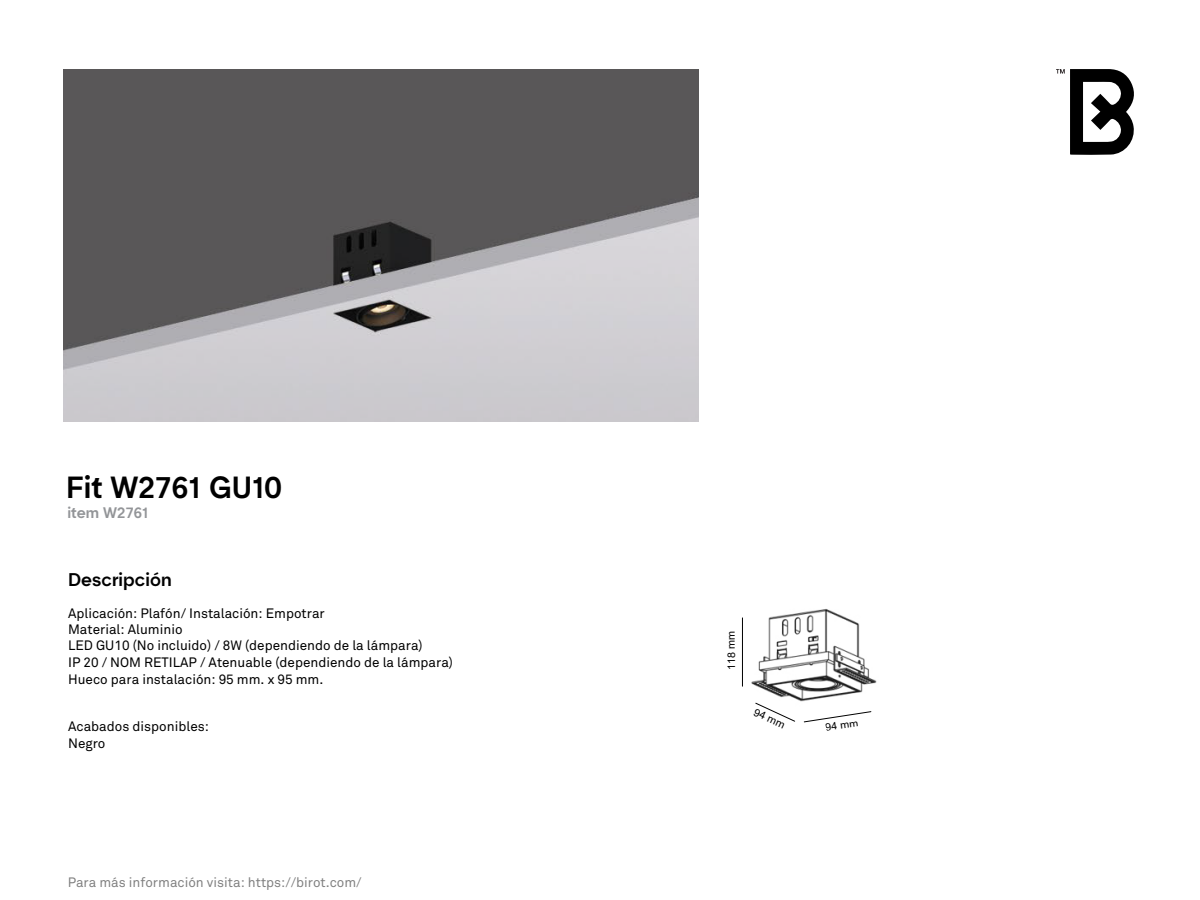
<style>
.page{position:relative;width:1200px;height:900px;background:#fff}
.page>*{position:absolute;margin:0;border:0;box-sizing:border-box;transform-origin:0 0}
.t1{font:500 30px "Hotel";color:#000}
.t2{font:500 18px "Hotel";color:#000}
.t3{font:500 15px "Hotel";color:#939598}
.t4{font:13.5px/16.2px "Akkurat";color:#000}
.t5{font:10.5px "Arial";color:#000}
</style>
<div class="page">
<img style="left:64px;top:69px;width:634px;height:353px">
<svg style="left:804px;top:712px;width:67px;height:11px"></svg>
<svg style="left:774px;top:712px;width:21px;height:10px"></svg>
<hr style="left:742px;top:618px;width:1px;height:68px;background:#000">
<img style="left:751px;top:609px;width:126px;height:103px">
<svg style="left:1056px;top:69px;width:78px;height:86px"></svg>
<h1 class="t1" style="left:66px;top:468px;width:217px">Fit W2761 GU10</h1>
<p class="t3" style="left:67px;top:504px;width:82px">item W2761</p>
<h2 class="t2" style="left:68px;top:568px;width:105px">Descripción</h2>
<p class="t4" style="left:68px;top:606px;width:386px">Aplicación: Plafón/ Instalación: Empotrar<br>Material: Aluminio<br>LED GU10 (No incluido) / 8W (dependiendo de la lámpara)<br>IP 20 / NOM RETILAP / Atenuable (dependiendo de la lámpara)</p>
<p class="t4" style="left:68px;top:671px;width:257px">Hueco para instalación: 95 mm. x 95 mm.</p>
<p class="t4" style="left:68px;top:719px;width:142px">Acabados disponibles:<br>Negro</p>
<p class="t4" style="left:68px;top:875px;width:296px">Para más información visita: https://birot.com/</p>
<p class="t5" style="left:724px;top:670px;width:41px;rotate:-90deg">118 mm</p>
<p class="t5" style="left:758px;top:705px;width:35px;rotate:25deg">94 mm</p>
<p class="t5" style="left:824px;top:720px;width:35px;rotate:-8deg">94 mm</p>
</div>
